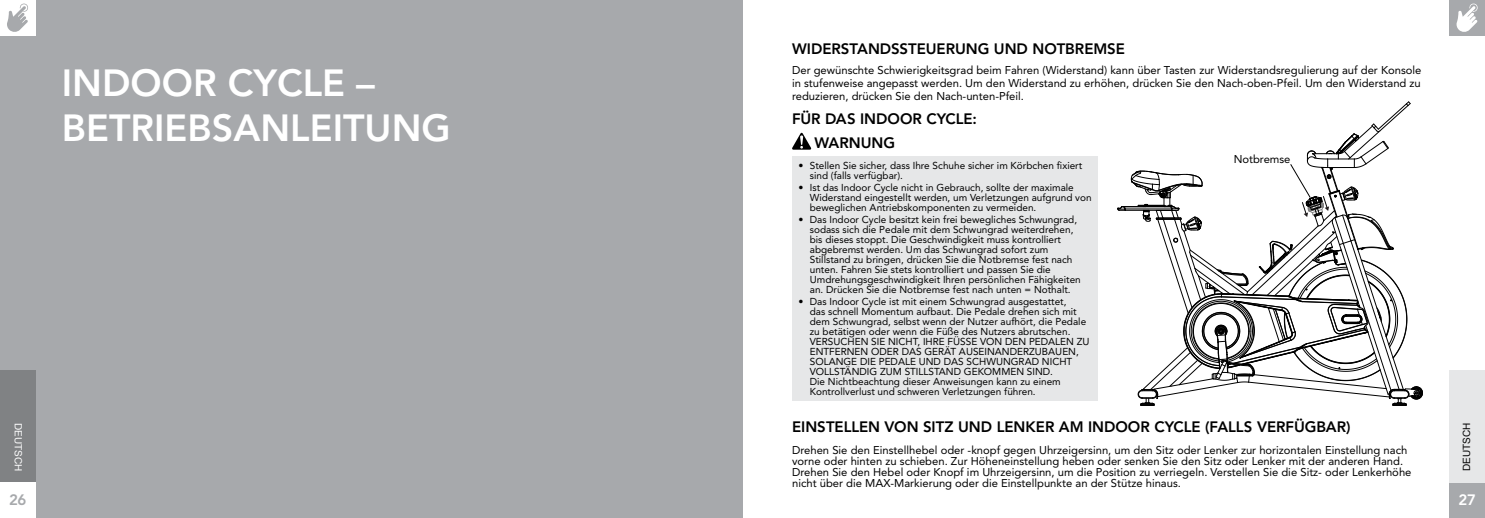
<style>
.page{position:relative;width:1485px;height:518px;background:#fff}
.page>*{position:absolute;margin:0;border:0;box-sizing:border-box;transform-origin:0 0}
.t1{font:800 37.5px/45px "Avenir LT Std";color:#fff}
.t2{font:800 15px/23.8px "Avenir LT Std";color:#000}
.t3{font:800 15px "Avenir LT Std";color:#a7a9ac}
.t4{font:800 15px "Avenir LT Std";color:#fff}
.t5{font:11.25px/11.2px "Avenir LT Std";color:#000;text-align:justify}
.t6{font:10px/10px "Avenir LT Std";color:#000}
.t7{font:10px "Arial Unicode MS";color:#000}
.t8{font:10px "Arial Unicode MS";color:#fff}
</style>
<div class="page">
<div style="left:0;top:0;width:742px;height:518px;background:#a7a9ac"></div>
<div style="left:0;top:370px;width:35px;height:112px;background:#808284"></div>
<div style="left:0;top:482px;width:35px;height:36px;background:#fff"></div>
<div style="left:0;top:0;width:35px;height:35px;background:#fff"></div>
<div style="left:1450px;top:482px;width:35px;height:36px;background:#a7a9ac"></div>
<svg style="left:1449px;top:0;width:36px;height:36px"></svg>
<div style="left:1450px;top:370px;width:35px;height:112px;background:#e6e7e8"></div>
<svg style="left:792px;top:132px;width:20px;height:18px"></svg>
<div style="left:792px;top:156px;width:306px;height:244px;background:#e6e7e8"></div>
<svg style="left:1117px;top:102px;width:306px;height:304px"></svg>
<svg style="left:7px;top:3px;width:21px;height:29px"></svg>
<h1 class="t1" style="left:62px;top:60px;width:390px">INDOOR CYCLE –<br>BETRIEBSANLEITUNG</h1>
<p class="t8" style="left:26px;top:422px;width:50px;rotate:90deg">DEUTSCH</p>
<h2 class="t2" style="left:792px;top:37px;width:334px">WIDERSTANDSSTEUERUNG UND NOTBREMSE</h2>
<p class="t5" style="left:792px;top:64px;width:631px;line-height:13.1px">Der gewünschte Schwierigkeitsgrad beim Fahren (Widerstand) kann über Tasten zur Widerstandsregulierung auf der Konsole in stufenweise angepasst werden. Um den Widerstand zu erhöhen, drücken Sie den Nach-oben-Pfeil. Um den Widerstand zu reduzieren, drücken Sie den Nach-unten-Pfeil.</p>
<h2 class="t2" style="left:815px;top:107px;width:164px;text-indent:-22px">FÜR DAS INDOOR CYCLE:<br>WARNUNG</h2>
<p class="t6" style="left:810px;top:161px;width:274px;text-indent:-11px">• Stellen Sie sicher, dass Ihre Schuhe sicher im Körbchen fixiert sind (falls verfügbar).</p>
<p class="t6" style="left:810px;top:183px;width:283px;text-indent:-11px">• Ist das Indoor Cycle nicht in Gebrauch, sollte der maximale<br>Widerstand eingestellt werden, um Verletzungen aufgrund von beweglichen Antriebskomponenten zu vermeiden.</p>
<p class="t6" style="left:810px;top:214px;width:273px;text-indent:-11px">• Das Indoor Cycle besitzt kein frei bewegliches Schwungrad, sodass sich die Pedale mit dem Schwungrad weiterdrehen, bis dieses stoppt. Die Geschwindigkeit muss kontrolliert abgebremst werden. Um das Schwungrad sofort zum Stillstand zu bringen, drücken Sie die Notbremse fest nach unten. Fahren Sie stets kontrolliert und passen Sie die Umdrehungsgeschwindigkeit Ihren persönlichen Fähigkeiten an. Drücken Sie die Notbremse fest nach unten = Nothalt.</p>
<p class="t6" style="left:810px;top:296px;width:281px;text-indent:-11px">• Das Indoor Cycle ist mit einem Schwungrad ausgestattet,<br>das schnell Momentum aufbaut. Die Pedale drehen sich mit dem Schwungrad, selbst wenn der Nutzer aufhört, die Pedale zu betätigen oder wenn die Füße des Nutzers abrutschen.<br>VERSUCHEN SIE NICHT, IHRE FÜSSE VON DEN PEDALEN ZU ENTFERNEN ODER DAS GERÄT AUSEINANDERZUBAUEN, SOLANGE DIE PEDALE UND DAS SCHWUNGRAD NICHT VOLLSTÄNDIG ZUM STILLSTAND GEKOMMEN SIND.<br>Die Nichtbeachtung dieser Anweisungen kann zu einem Kontrollverlust und schweren Verletzungen führen.</p>
<h2 class="t2" style="left:792px;top:414px;width:560px">EINSTELLEN VON SITZ UND LENKER AM INDOOR CYCLE (FALLS VERFÜGBAR)</h2>
<p class="t5" style="left:792px;top:444px;width:621px;text-align:left">Drehen Sie den Einstellhebel oder -knopf gegen Uhrzeigersinn, um den Sitz oder Lenker zur horizontalen Einstellung nach vorne oder hinten zu schieben. Zur Höheneinstellung heben oder senken Sie den Sitz oder Lenker mit der anderen Hand.<br>Drehen Sie den Hebel oder Knopf im Uhrzeigersinn, um die Position zu verriegeln. Verstellen Sie die Sitz- oder Lenkerhöhe nicht über die MAX-Markierung oder die Einstellpunkte an der Stütze hinaus.</p>
<p class="t5" style="left:1234px;top:154px;width:58px">Notbremse</p>
<p class="t7" style="left:1459px;top:471px;width:50px;rotate:-90deg">DEUTSCH</p>
<h2 class="t3" style="left:9px;top:490px;width:19px">26</h2>
<h2 class="t4" style="left:1459px;top:490px;width:19px">27</h2>
</div>
